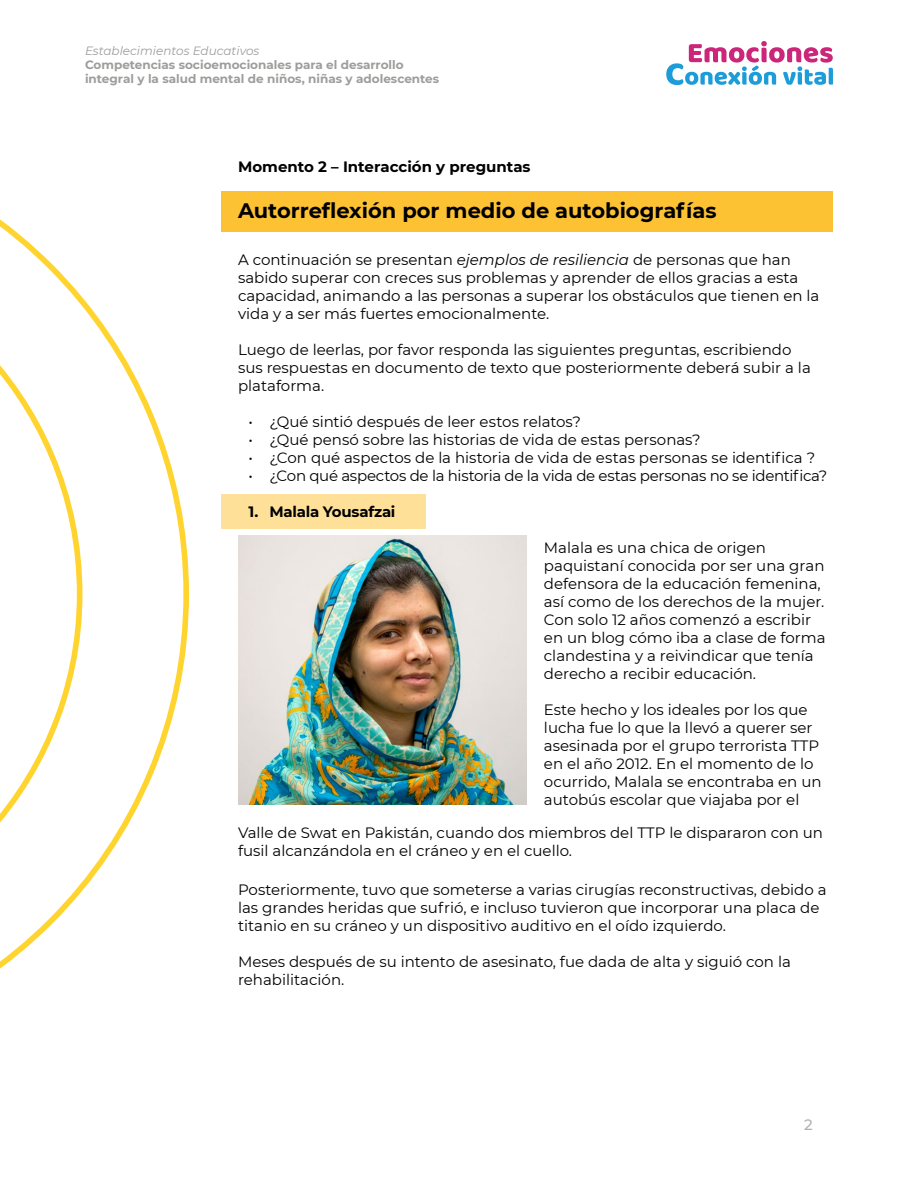
<style>
.page{position:relative;width:918px;height:1188px;background:#fff}
.page>*{position:absolute;margin:0;border:0;box-sizing:border-box;transform-origin:0 0}
.Títulos_secundarios{font:700 21px "Montserrat";color:#000}
.Cuerpo{font:15px/18px "Montserrat";color:#000}
.Listado{font:15px "Montserrat";letter-spacing:-.005em;color:#000}
.Subtitulo{font:700 15px "Montserrat";color:#000}
.Subtitulo-2{font:700 15px "Montserrat";letter-spacing:-.02em;color:#000}
.t1{font:500 15px "Montserrat";color:#b3b2b2}
.t2{font:700 12px/14.4px "Montserrat";color:#9d9d9c}
.t3{font:italic 12px "Montserrat";color:#9d9d9c}
.s1{font-style:italic}
</style>
<div class="page">
<svg style="left:666px;top:41px;width:167px;height:44px"></svg>
<svg style="left:0;top:219px;width:189px;height:750px"></svg>
<div style="left:221px;top:191px;width:612px;height:40px;background:#fcc233"></div>
<div style="left:221px;top:494px;width:204px;height:35px;background:#fee099"></div>
<img style="left:239px;top:536px;width:287px;height:268px">
<p class="t3" style="left:85px;top:42px;width:176px">Establecimientos Educativos</p>
<p class="t2" style="left:85px;top:57px;width:356px">Competencias socioemocionales para el desarrollo integral y la salud mental de niños, niñas y adolescentes</p>
<h2 class="Subtitulo" style="left:238px;top:155px;width:294px">Momento 2 – Interacción y preguntas</h2>
<h1 class="Títulos_secundarios" style="left:238px;top:196px;width:480px">Autorreflexión por medio de autobiografías</h1>
<p class="Cuerpo" style="left:238px;top:250px;width:583px">A continuación se presentan <span class="s1">ejemplos de resiliencia</span> de personas que han sabido superar con creces sus problemas y aprender de ellos gracias a esta capacidad, animando a las personas a superar los obstáculos que tienen en la vida y a ser más fuertes emocionalmente.</p>
<p class="Cuerpo" style="left:238px;top:340px;width:574px">Luego de leerlas, por favor responda las siguientes preguntas, escribiendo sus respuestas en documento de texto que posteriormente deberá subir a la plataforma.</p>
<p class="Listado" style="left:249px;top:411px;width:334px">• ¿Qué sintió después de leer estos relatos?</p>
<p class="Listado" style="left:249px;top:429px;width:454px">• ¿Qué pensó sobre las historias de vida de estas personas?</p>
<p class="Listado" style="left:249px;top:447px;width:568px">• ¿Con qué aspectos de la historia de vida de estas personas se identifica ?</p>
<p class="Listado" style="left:249px;top:465px;width:580px">• ¿Con qué aspectos de la historia de la vida de estas personas no se identifica?</p>
<h2 class="Subtitulo-2" style="left:249px;top:501px;width:148px">1. Malala Yousafzai</h2>
<p class="Cuerpo" style="left:544px;top:538px;width:283px">Malala es una chica de origen paquistaní conocida por ser una gran defensora de la educación femenina, así como de los derechos de la mujer.<br>Con solo 12 años comenzó a escribir en un blog cómo iba a clase de forma clandestina y a reivindicar que tenía derecho a recibir educación.</p>
<p class="Cuerpo" style="left:544px;top:700px;width:279px">Este hecho y los ideales por los que lucha fue lo que la llevó a querer ser asesinada por el grupo terrorista TTP en el año 2012. En el momento de lo ocurrido, Malala se encontraba en un autobús escolar que viajaba por el</p>
<p class="Cuerpo" style="left:238px;top:823px;width:587px">Valle de Swat en Pakistán, cuando dos miembros del TTP le dispararon con un fusil alcanzándola en el cráneo y en el cuello.</p>
<p class="Cuerpo" style="left:238px;top:880px;width:590px">Posteriormente, tuvo que someterse a varias cirugías reconstructivas, debido a las grandes heridas que sufrió, e incluso tuvieron que incorporar una placa de titanio en su cráneo y un dispositivo auditivo en el oído izquierdo.</p>
<p class="Cuerpo" style="left:238px;top:952px;width:554px">Meses después de su intento de asesinato, fue dada de alta y siguió con la rehabilitación.</p>
<p class="t1" style="left:804px;top:1114px;width:10px">2</p>
</div>
